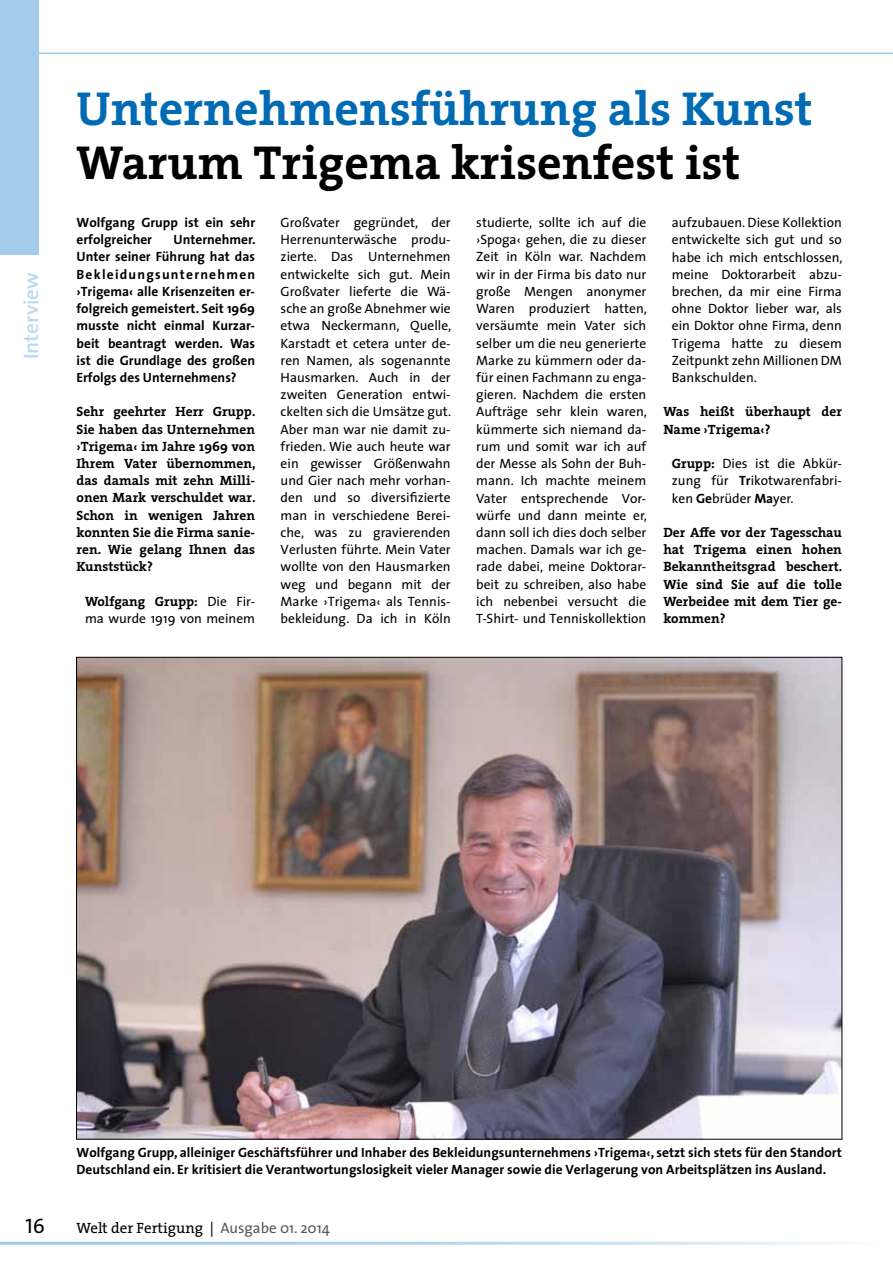
<style>
.page{position:relative;width:893px;height:1263px;background:#fff}
.page>*{position:absolute;margin:0;border:0;box-sizing:border-box;transform-origin:0 0}
.t1{font:700 48px "The Serif";color:#006ab3}
.t2{font:700 48px "The Serif";color:#000}
.t3{font:600 21px "The Sans";color:#bddaf0}
.t4{font:21px "The Sans Regular Caps";color:#000}
.t5{font:15px "The Serif";color:#000}
.t6{font:13.5px/17.2px "The Sans";color:#000;text-align:justify}
.t7{font:700 13.5px/17.2px "The Sans";color:#000}
.t8{font:700 13.5px/17.2px "The Serif";color:#000;text-align:justify}
.s1{font-family:"The Sans";font-weight:400}
.s2{font-family:"The Serif";font-weight:700}
.s3{font-weight:700}
.s4{font-family:"The Sans"}
.s5{font-family:"The Sans";color:#58585a}
</style>
<div class="page">
<div style="left:0;top:0;width:38px;height:255px;background:#a4ccea"></div>
<hr style="left:38px;top:53px;width:855px;height:1px;background:#a4ccea">
<hr style="left:0;top:1242px;width:876px;height:3px;background:#a4ccea">
<img style="left:78px;top:659px;width:762px;height:478px">
<h2 class="t3" style="left:14px;top:359px;width:88px;rotate:-90deg">Interview</h2>
<h1 class="t1" style="left:77px;top:69px;width:738px">Unternehmensführung als Kunst</h1>
<h1 class="t2" style="left:77px;top:123px;width:665px">Warum Trigema krisenfest ist</h1>
<p class="t6" style="left:281px;top:213px;width:172px">Großvater gegründet, der Herrenunterwäsche produ&shy;zierte. Das Unternehmen entwickelte sich gut. Mein Großvater lieferte die Wä&shy;sche an große Abnehmer wie etwa Neckermann, Quelle, Karstadt et cetera unter de&shy;ren Namen, als sogenannte Hausmarken. Auch in der zweiten Generation entwi&shy;ckelten sich die Umsätze gut.<br>Aber man war nie damit zu&shy;frieden. Wie auch heute war ein gewisser Größenwahn und Gier nach mehr vorhan&shy;den und so diversifizierte man in verschiedene Berei&shy;che, was zu gravierenden Verlusten führte. Mein Vater wollte von den Hausmarken weg und begann mit der Marke ›Trigema‹ als Tennis&shy;bekleidung. Da ich in Köln</p>
<p class="t6" style="left:476px;top:213px;width:172px">studierte, sollte ich auf die ›Spoga‹ gehen, die zu dieser Zeit in Köln war. Nachdem wir in der Firma bis dato nur große Mengen anonymer Waren produziert hatten, versäumte mein Vater sich selber um die neu generierte Marke zu kümmern oder da&shy;für einen Fachmann zu enga&shy;gieren. Nachdem die ersten Aufträge sehr klein waren, kümmerte sich niemand da&shy;rum und somit war ich auf der Messe als Sohn der Buh&shy;mann. Ich machte meinem Vater entsprechende Vor&shy;würfe und dann meinte er, dann soll ich dies doch selber machen. Damals war ich ge&shy;rade dabei, meine Doktorar&shy;beit zu schreiben, also habe ich nebenbei versucht die T-Shirt- und Tenniskollektion</p>
<p class="t6" style="left:672px;top:214px;width:172px">aufzubauen. Diese Kollektion entwickelte sich gut und so habe ich mich entschlossen, meine Doktorarbeit abzu&shy;brechen, da mir eine Firma ohne Doktor lieber war, als ein Doktor ohne Firma, denn Trigema hatte zu diesem Zeitpunkt zehn Millionen DM Bankschulden.</p>
<p class="t7" style="left:77px;top:213px;width:180px">Wolfgang Grupp ist ein sehr erfolgreicher</p>
<p class="t7" style="left:77px;top:231px;width:181px;text-align:justify;text-indent:97px">Unternehmer.<br>Unter seiner Führung hat das Bekleidungsunternehmen ›Trigema‹ alle Krisenzeiten er&shy;folgreich gemeistert. Seit 1969 musste nicht einmal Kurzar&shy;beit beantragt werden. Was ist die Grundlage des großen Erfolgs des Unternehmens?</p>
<p class="t8" style="left:77px;top:403px;width:181px">Sehr geehrter Herr Grupp.<br>Sie haben das Unternehmen ›Trigema‹ im Jahre 1969 von Ihrem Vater übernommen, das damals mit zehn Milli&shy;onen Mark verschuldet war.<br>Schon in wenigen Jahren konnten Sie die Firma sanie&shy;ren. Wie gelang Ihnen das Kunststück?</p>
<p class="t8" style="left:85px;top:592px;width:172px">Wolfgang Grupp: <span class="s1">Die Fir-</span></p>
<p class="t6" style="left:85px;top:609px;width:172px">ma wurde 1919 von meinem</p>
<p class="t8" style="left:663px;top:403px;width:180px">Was heißt überhaupt der<br>Name ›Trigema‹?</p>
<p class="t6" style="left:672px;top:454px;width:172px"><span class="s2">Grupp:</span> Dies ist die Abkür&shy;zung für <span class="s3">Tr</span>ikotwarenfabri&shy;ken <span class="s3">Ge</span>brüder <span class="s3">Ma</span>yer.</p>
<p class="t8" style="left:663px;top:523px;width:180px">Der Affe vor der Tagesschau hat Trigema einen hohen Bekanntheitsgrad beschert.<br>Wie sind Sie auf die tolle Werbeidee mit dem Tier ge&shy;kommen?</p>
<p class="t7" style="left:77px;top:1143px;width:767px">Wolfgang Grupp, alleiniger Geschäftsführer und Inhaber des Bekleidungsunternehmens ›Trigema‹, setzt sich stets für den Standort<br>Deutschland ein. Er kritisiert die Verantwortungslosigkeit vieler Manager sowie die Verlagerung von Arbeitsplätzen ins Ausland.</p>
<h2 class="t4" style="left:26px;top:1214px;width:21px">16</h2>
<p class="t5" style="left:77px;top:1216px;width:255px">Welt der Fertigung <span class="s4">|</span> <span class="s5">Ausgabe 01. 2014</span></p>
</div>
